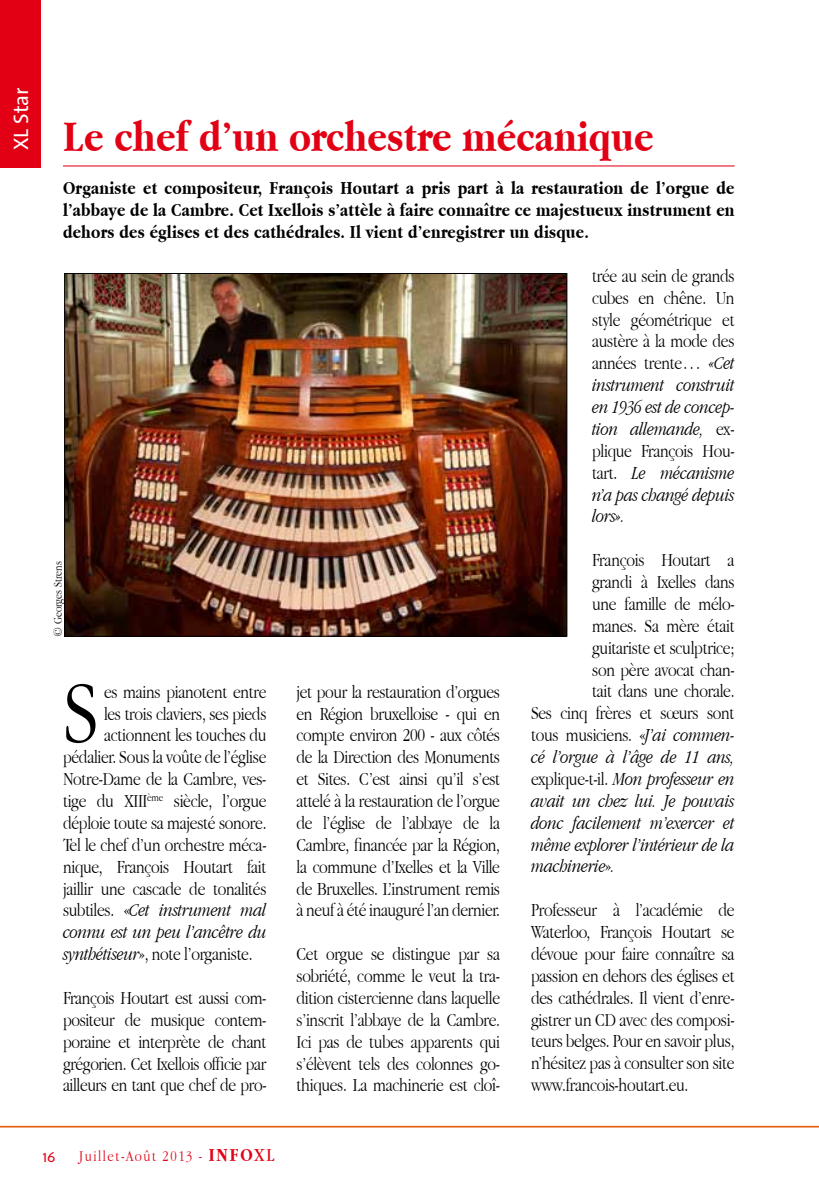
<style>
.page{position:relative;width:819px;height:1191px;background:#fff}
.page>*{position:absolute;margin:0;border:0;box-sizing:border-box;transform-origin:0 0}
.t1{font:300 88.73px "Apple Garamond";color:#000}
.t2{font:700 45.5px "Apple Garamond";color:#e20015}
.t3{font:21px "The Sans";color:#fff}
.t4{font:300 19.25px/21.9px "Apple Garamond";letter-spacing:-.015em;color:#000;text-align:justify}
.t5{font:700 19.25px/21.9px "Apple Garamond";letter-spacing:.01em;color:#000;text-align:justify}
.t6{font:italic 300 19.25px "Apple Garamond";letter-spacing:-.015em;color:#000}
.t7{font:300 15.75px "Apple Garamond";letter-spacing:.1em;color:#e20015}
.t8{font:15.75px "Perspective Sans";color:#e20015}
.t9{font:300 12.25px "Apple Garamond";color:#000}
.s1{font-style:normal}
.s2{font-style:italic}
.s3{font-weight:700;font-size:19.25px}
.s4{font-weight:400;font-size:19.25px}
</style>
<div class="page">
<svg style="left:0;top:1125px;width:819px;height:3px;background:#f3a377"></svg>
<hr style="left:63px;top:165px;width:671px;height:1px;background:#e20015">
<div style="left:0;top:0;width:40px;height:167px;background:#e20015"></div>
<img style="left:66px;top:275px;width:499px;height:359px">
<p class="t3" style="left:4px;top:150px;width:64px;rotate:-90deg">XL Star</p>
<h2 class="t2" style="left:63px;top:110px;width:592px">Le chef d’un orchestre mécanique</h2>
<p class="t5" style="left:63px;top:177px;width:673px">Organiste et compositeur, François Houtart a pris part à la restauration de l’orgue de l’abbaye de la Cambre. Cet Ixellois s’attèle à faire connaître ce majestueux instrument en dehors des églises et des cathédrales. Il vient d’enregistrer un disque.</p>
<p class="t9" style="left:51px;top:637px;width:77px;rotate:-90deg">© Georges Strens</p>
<h1 class="t1" style="left:63px;top:661px;width:37px">S</h1>
<p class="t4" style="left:104px;top:680px;width:164px">es mains pianotent entre</p>
<p class="t4" style="left:104px;top:702px;width:164px">les trois claviers, ses pieds</p>
<p class="t4" style="left:104px;top:724px;width:164px">actionnent les touches du</p>
<p class="t4" style="left:63px;top:746px;width:205px">pédalier. Sous la voûte de l’église</p>
<p class="t4" style="left:63px;top:767px;width:205px">Notre-Dame de la Cambre, ves-</p>
<p class="t4" style="left:63px;top:789px;width:205px">tige du XIII<sup>ème</sup> siècle, l’orgue</p>
<p class="t4" style="left:63px;top:811px;width:205px">déploie toute sa majesté sonore.</p>
<p class="t4" style="left:63px;top:833px;width:205px">Tel le chef d’un orchestre méca-</p>
<p class="t4" style="left:63px;top:855px;width:205px">nique, François Houtart fait</p>
<p class="t4" style="left:63px;top:877px;width:205px">jaillir une cascade de tonalités</p>
<p class="t6" style="left:63px;top:899px;width:205px"><span class="s1">subtiles. «</span>Cet instrument mal</p>
<p class="t6" style="left:63px;top:920px;width:205px">connu est un peu l’ancêtre du</p>
<p class="t4" style="left:63px;top:942px;width:191px"><span class="s2">synthétiseur</span>», note l’organiste.</p>
<p class="t4" style="left:63px;top:986px;width:205px">François Houtart est aussi com&shy;positeur de musique contem&shy;poraine et interprète de chant grégorien. Cet Ixellois officie par ailleurs en tant que chef de pro-</p>
<p class="t4" style="left:296px;top:680px;width:205px">jet pour la restauration d’orgues en Région bruxelloise - qui en compte environ 200 - aux côtés de la Direction des Monuments et Sites. C’est ainsi qu’il s’est attelé à la restauration de l’orgue de l’église de l’abbaye de la Cambre, financée par la Région, la commune d’Ixelles et la Ville de Bruxelles. L’instrument remis à neuf à été inauguré l’an dernier.</p>
<p class="t4" style="left:296px;top:942px;width:205px">Cet orgue se distingue par sa sobriété, comme le veut la tra&shy;dition cistercienne dans laquelle s’inscrit l’abbaye de la Cambre.<br>Ici pas de tubes apparents qui s’élèvent tels des colonnes go&shy;thiques. La machinerie est cloî-</p>
<p class="t4" style="left:592px;top:264px;width:144px">trée au sein de grands cubes en chêne. Un style géométrique et austère à la mode des années trente… <span class="s2">«Cet instrument construit en 1936 est de concep&shy;tion allemande,</span> ex&shy;plique François Hou&shy;tart. <span class="s2">Le mécanisme n’a pas changé depuis lors».</span></p>
<p class="t4" style="left:592px;top:549px;width:144px">François Houtart a</p>
<p class="t4" style="left:592px;top:570px;width:144px">grandi à Ixelles dans</p>
<p class="t4" style="left:592px;top:592px;width:144px">une famille de mélo-</p>
<p class="t4" style="left:592px;top:614px;width:144px">manes. Sa mère était</p>
<p class="t4" style="left:592px;top:636px;width:144px">guitariste et sculptrice;</p>
<p class="t4" style="left:592px;top:658px;width:144px">son père avocat chan-</p>
<p class="t4" style="left:592px;top:680px;width:144px">tait dans une chorale.</p>
<p class="t4" style="left:531px;top:702px;width:205px">Ses cinq frères et sœurs sont</p>
<p class="t4" style="left:531px;top:723px;width:205px">tous musiciens. «<span class="s2">J’ai commen-</span></p>
<p class="t6" style="left:531px;top:745px;width:205px">cé l’orgue à l’âge de 11 ans,</p>
<p class="t6" style="left:531px;top:767px;width:205px"><span class="s1">explique-t-il.</span> Mon professeur en</p>
<p class="t6" style="left:531px;top:789px;width:205px">avait un chez lui. Je pouvais</p>
<p class="t6" style="left:531px;top:811px;width:205px">donc facilement m’exercer et</p>
<p class="t6" style="left:531px;top:833px;width:205px">même explorer l’intérieur de la</p>
<p class="t6" style="left:531px;top:855px;width:85px">machinerie<span class="s1">»</span>.</p>
<p class="t4" style="left:531px;top:898px;width:205px">Professeur à l’académie de Waterloo, François Houtart se dévoue pour faire connaître sa passion en dehors des églises et des cathédrales. Il vient d’enre&shy;gistrer un CD avec des composi&shy;teurs belges. Pour en savoir plus, n’hésitez pas à consulter son site www.francois-houtart.eu.</p>
<p class="t8" style="left:43px;top:1147px;width:15px">16</p>
<p class="t7" style="left:79px;top:1146px;width:197px">Juillet-Août 2013 - <span class="s3">INFO</span><span class="s4">XL</span></p>
</div>
